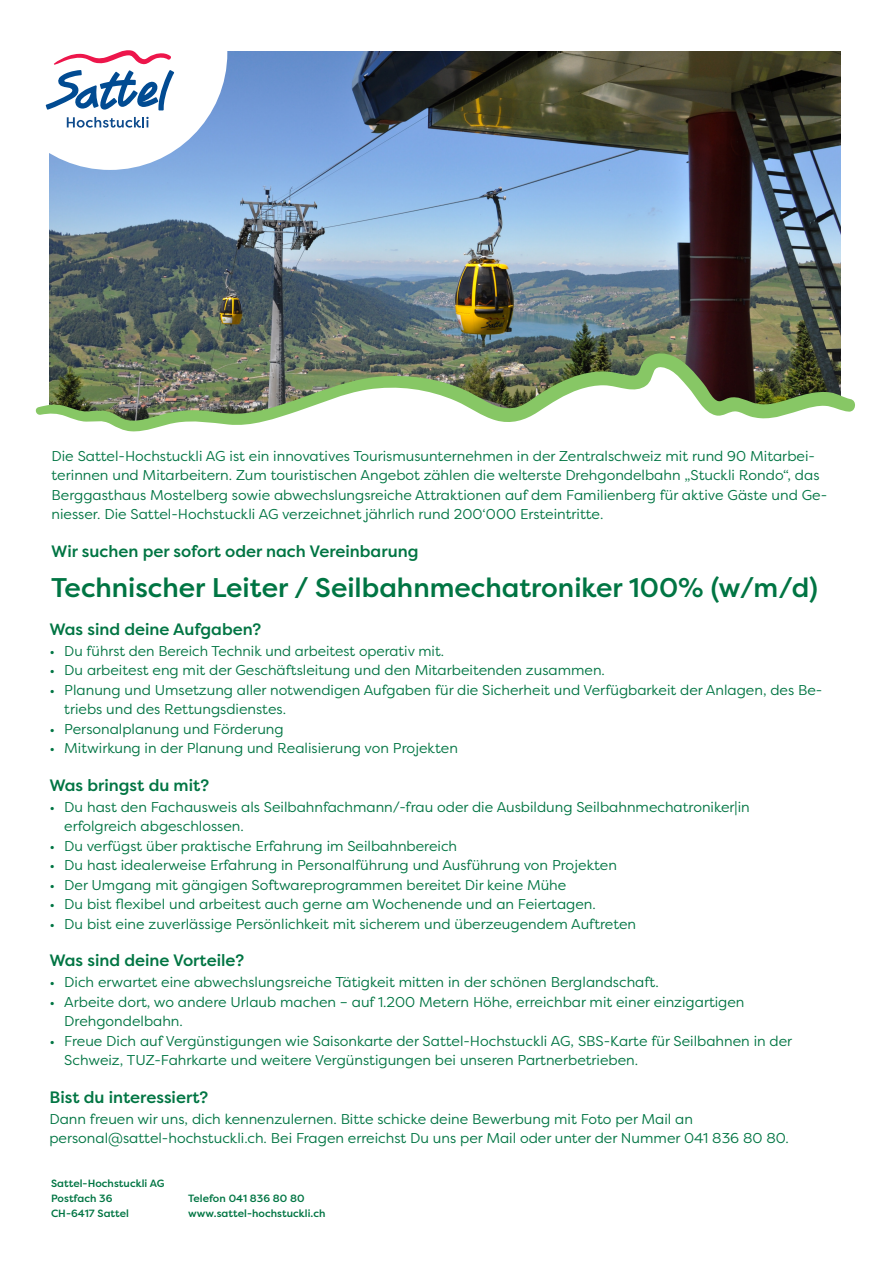
<style>
.page{position:relative;width:893px;height:1263px;background:#fff}
.page>*{position:absolute;margin:0;border:0;box-sizing:border-box;transform-origin:0 0}
.Sommer_Titel{font:500 27px "Filson Pro";color:#007543}
.Sommer_Kategorie_Untertitel{font:500 16.5px "Filson Pro";color:#007543}
.Sommer_Lauftext{font:14.25px/19.5px "Filson Pro";color:#007543}
.Sommer_Adressblock{font:500 10.5px "Filson Pro";letter-spacing:.005em;color:#007543}
</style>
<div class="page">
<img style="left:50px;top:51px;width:791px;height:300px">
<svg style="left:45px;top:50px;width:182px;height:120px"></svg>
<img style="left:35px;top:351px;width:820px;height:81px">
<p class="Sommer_Lauftext" style="left:52px;top:445px;width:777px">Die Sattel-Hochstuckli AG ist ein innovatives Tourismusunternehmen in der Zentralschweiz mit rund 90 Mitarbei&shy;terinnen und Mitarbeitern. Zum touristischen Angebot zählen die welterste Drehgondelbahn „Stuckli Rondo“, das Berggasthaus Mostelberg sowie abwechslungsreiche Attraktionen auf dem Familienberg für aktive Gäste und Ge&shy;niesser. Die Sattel-Hochstuckli AG verzeichnet jährlich rund 200‘000 Ersteintritte.</p>
<p class="Sommer_Kategorie_Untertitel" style="left:51px;top:539px;width:369px">Wir suchen per sofort oder nach Vereinbarung</p>
<p class="Sommer_Titel" style="left:51px;top:569px;width:768px">Technischer Leiter / Seilbahnmechatroniker 100% (w/m/d)</p>
<p class="Sommer_Kategorie_Untertitel" style="left:49px;top:617px;width:213px">Was sind deine Aufgaben?</p>
<p class="Sommer_Lauftext" style="left:49px;top:640px;width:396px">• Du führst den Bereich Technik und arbeitest operativ mit.</p>
<p class="Sommer_Lauftext" style="left:49px;top:660px;width:557px">• Du arbeitest eng mit der Geschäftsleitung und den Mitarbeitenden zusammen.</p>
<p class="Sommer_Lauftext" style="left:64px;top:679px;width:760px;text-indent:-15px">• Planung und Umsetzung aller notwendigen Aufgaben für die Sicherheit und Verfügbarkeit der Anlagen, des Be&shy;triebs und des Rettungsdienstes.</p>
<p class="Sommer_Lauftext" style="left:49px;top:718px;width:236px">• Personalplanung und Förderung</p>
<p class="Sommer_Lauftext" style="left:49px;top:738px;width:410px">• Mitwirkung in der Planung und Realisierung von Projekten</p>
<p class="Sommer_Kategorie_Untertitel" style="left:49px;top:773px;width:161px">Was bringst du mit?</p>
<p class="Sommer_Lauftext" style="left:64px;top:796px;width:687px;text-indent:-15px">• Du hast den Fachausweis als Seilbahnfachmann/-frau oder die Ausbildung Seilbahnmechatroniker|in erfolgreich abgeschlossen.</p>
<p class="Sommer_Lauftext" style="left:49px;top:835px;width:409px">• Du verfügst über praktische Erfahrung im Seilbahnbereich</p>
<p class="Sommer_Lauftext" style="left:49px;top:855px;width:569px">• Du hast idealerweise Erfahrung in Personalführung und Ausführung von Projekten</p>
<p class="Sommer_Lauftext" style="left:49px;top:874px;width:518px">• Der Umgang mit gängigen Softwareprogrammen bereitet Dir keine Mühe</p>
<p class="Sommer_Lauftext" style="left:49px;top:894px;width:548px">• Du bist flexibel und arbeitest auch gerne am Wochenende und an Feiertagen.</p>
<p class="Sommer_Lauftext" style="left:49px;top:913px;width:588px">• Du bist eine zuverlässige Persönlichkeit mit sicherem und überzeugendem Auftreten</p>
<p class="Sommer_Kategorie_Untertitel" style="left:49px;top:949px;width:196px">Was sind deine Vorteile?</p>
<p class="Sommer_Lauftext" style="left:49px;top:972px;width:611px">• Dich erwartet eine abwechslungsreiche Tätigkeit mitten in der schönen Berglandschaft.</p>
<p class="Sommer_Lauftext" style="left:64px;top:991px;width:682px;text-indent:-15px">• Arbeite dort, wo andere Urlaub machen – auf 1.200 Metern Höhe, erreichbar mit einer einzigartigen<br>Drehgondelbahn.</p>
<p class="Sommer_Lauftext" style="left:64px;top:1030px;width:729px;text-indent:-15px">• Freue Dich auf Vergünstigungen wie Saisonkarte der Sattel-Hochstuckli AG, SBS-Karte für Seilbahnen in der<br>Schweiz, TUZ-Fahrkarte und weitere Vergünstigungen bei unseren Partnerbetrieben.</p>
<p class="Sommer_Kategorie_Untertitel" style="left:49px;top:1085px;width:160px">Bist du interessiert?</p>
<p class="Sommer_Lauftext" style="left:49px;top:1108px;width:645px">Dann freuen wir uns, dich kennenzulernen. Bitte schicke deine Bewerbung mit Foto per Mail an</p>
<p class="Sommer_Lauftext" style="left:49px;top:1128px;width:741px">personal@sattel-hochstuckli.ch. Bei Fragen erreichst Du uns per Mail oder unter der Nummer 041 836 80 80.</p>
<p class="Sommer_Adressblock" style="left:51px;top:1176px;width:115px">Sattel-Hochstuckli AG</p>
<p class="Sommer_Adressblock" style="left:51px;top:1191px;width:63px">Postfach 36</p>
<p class="Sommer_Adressblock" style="left:51px;top:1206px;width:80px">CH-6417 Sattel</p>
<p class="Sommer_Adressblock" style="left:188px;top:1191px;width:118px">Telefon 041 836 80 80</p>
<p class="Sommer_Adressblock" style="left:188px;top:1206px;width:139px">www.sattel-hochstuckli.ch</p>
</div>
